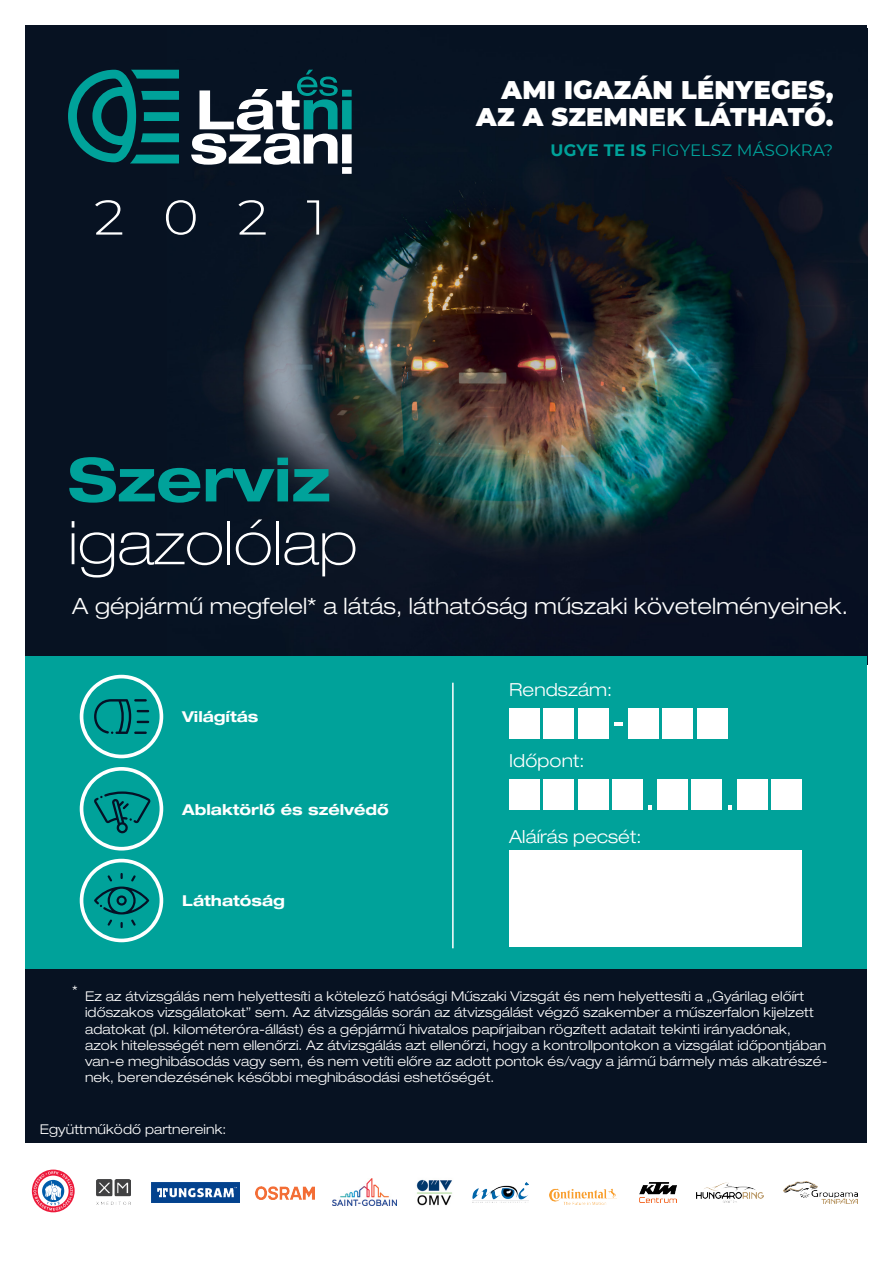
<style>
.page{position:relative;width:893px;height:1263px;background:#fff}
.page>*{position:absolute;margin:0;border:0;box-sizing:border-box;transform-origin:0 0}
.t1{font:100 expanded 60.3px "Helvetica Neue LT Pro";letter-spacing:.005em;color:#fff}
.t2{font:700 expanded 60.3px "Helvetica Neue LT Pro";color:#00a29a}
.t3{font:300 48.9px "Montserrat";color:#fff;scale:1.11 1}
.t4{font:900 25.5px/27px "Montserrat";letter-spacing:.01em;color:#fff;text-align:right}
.t5{font:300 expanded 22.5px "Helvetica Neue LT Pro";letter-spacing:.005em;color:#fff}
.t6{font:300 expanded 18px "Helvetica Neue LT Pro";letter-spacing:.005em;color:#fff}
.t7{font:16.5px "Montserrat";letter-spacing:.01em;color:#00a29a}
.t8{font:700 expanded 15px "Helvetica Neue LT Pro";color:#fff}
.t9{font:300 expanded 13.5px/16.2px "Helvetica Neue LT Pro";letter-spacing:.005em;color:#fff}
.s1{font-weight:700}
</style>
<div class="page">
<div style="left:26px;top:26px;width:841px;height:1120px;background:#071222"></div>
<img style="left:167px;top:69px;width:700px;height:487px">
<svg style="left:68px;top:70px;width:111px;height:93px"></svg>
<svg style="left:191px;top:70px;width:161px;height:104px"></svg>
<div style="left:26px;top:656px;width:841px;height:312px;background:#00a29a"></div>
<hr style="left:452px;top:683px;width:2px;height:265px;background:#fff">
<svg style="left:648px;top:805px;width:4px;height:5px"></svg>
<svg style="left:728px;top:805px;width:4px;height:5px"></svg>
<div style="left:509px;top:779px;width:31px;height:30px;background:#fff"></div>
<div style="left:544px;top:779px;width:30px;height:30px;background:#fff"></div>
<div style="left:578px;top:779px;width:30px;height:30px;background:#fff"></div>
<div style="left:612px;top:779px;width:30px;height:30px;background:#fff"></div>
<div style="left:658px;top:779px;width:30px;height:30px;background:#fff"></div>
<div style="left:692px;top:779px;width:30px;height:30px;background:#fff"></div>
<div style="left:737px;top:779px;width:31px;height:30px;background:#fff"></div>
<div style="left:771px;top:779px;width:31px;height:30px;background:#fff"></div>
<svg style="left:614px;top:722px;width:8px;height:3px"></svg>
<div style="left:509px;top:708px;width:31px;height:31px;background:#fff"></div>
<div style="left:544px;top:708px;width:30px;height:31px;background:#fff"></div>
<div style="left:578px;top:708px;width:30px;height:31px;background:#fff"></div>
<div style="left:628px;top:708px;width:31px;height:31px;background:#fff"></div>
<div style="left:663px;top:708px;width:30px;height:31px;background:#fff"></div>
<div style="left:697px;top:708px;width:30px;height:31px;background:#fff"></div>
<div style="left:509px;top:850px;width:293px;height:97px;background:#fff"></div>
<svg style="left:80px;top:675px;width:83px;height:83px"></svg>
<svg style="left:80px;top:767px;width:83px;height:83px"></svg>
<svg style="left:80px;top:859px;width:83px;height:83px"></svg>
<div style="left:26px;top:1144px;width:841px;height:93px;background:#fff"></div>
<img style="left:697px;top:1183px;width:67px;height:19px">
<img style="left:333px;top:1179px;width:63px;height:26px">
<img style="left:473px;top:1182px;width:56px;height:20px">
<img style="left:416px;top:1179px;width:36px;height:27px">
<img style="left:256px;top:1186px;width:59px;height:13px">
<img style="left:152px;top:1182px;width:88px;height:21px">
<img style="left:640px;top:1183px;width:36px;height:19px">
<img style="left:784px;top:1181px;width:74px;height:22px">
<img style="left:549px;top:1189px;width:68px;height:15px">
<img style="left:96px;top:1180px;width:35px;height:25px">
<svg style="left:32px;top:1169px;width:43px;height:43px"></svg>
<svg style="left:34px;top:1171px;width:39px;height:39px"></svg>
<h2 class="t3" style="left:94px;top:184px;width:210px">2021</h2>
<h1 class="t2" style="left:68px;top:442px;width:264px">Szerviz</h1>
<h1 class="t1" style="left:68px;top:507px;width:290px">igazolólap</h1>
<h3 class="t4" style="left:476px;top:75px;width:359px">AMI IGAZÁN LÉNYEGES,<br>AZ A SZEMNEK LÁTHATÓ.</h3>
<p class="t7" style="left:550px;top:139px;width:284px"><span class="s1">UGYE TE IS</span> FIGYELSZ MÁSOKRA?</p>
<h3 class="t5" style="left:72px;top:593px;width:777px">A gépjármű megfelel* a látás, láthatóság műszaki követelményeinek.</h3>
<p class="t8" style="left:182px;top:707px;width:78px">Világítás</p>
<p class="t8" style="left:182px;top:800px;width:208px">Ablaktörlő és szélvédő</p>
<p class="t8" style="left:182px;top:891px;width:104px">Láthatóság</p>
<h3 class="t6" style="left:509px;top:678px;width:105px">Rendszám:</h3>
<h3 class="t6" style="left:509px;top:750px;width:77px">Időpont:</h3>
<h3 class="t6" style="left:509px;top:826px;width:134px">Aláírás pecsét:</h3>
<p class="t9" style="left:85px;top:988px;width:744px;text-indent:-13px"><sup>*</sup> Ez az átvizsgálás nem helyettesíti a kötelező hatósági Műszaki Vizsgát és nem helyettesíti a „Gyárilag előírt időszakos vizsgálatokat” sem. Az átvizsgálás során az átvizsgálást végző szakember a műszerfalon kijelzett adatokat (pl. kilométeróra-állást) és a gépjármű hivatalos papírjaiban rögzített adatait tekinti irányadónak,<br>azok hitelességét nem ellenőrzi. Az átvizsgálás azt ellenőrzi, hogy a kontrollpontokon a vizsgálat időpontjában van-e meghibásodás vagy sem, és nem vetíti előre az adott pontok és/vagy a jármű bármely más alkatrészé&shy;nek, berendezésének későbbi meghibásodási eshetőségét.</p>
<p class="t9" style="left:40px;top:1121px;width:188px">Együttműködő partnereink:</p>
</div>
